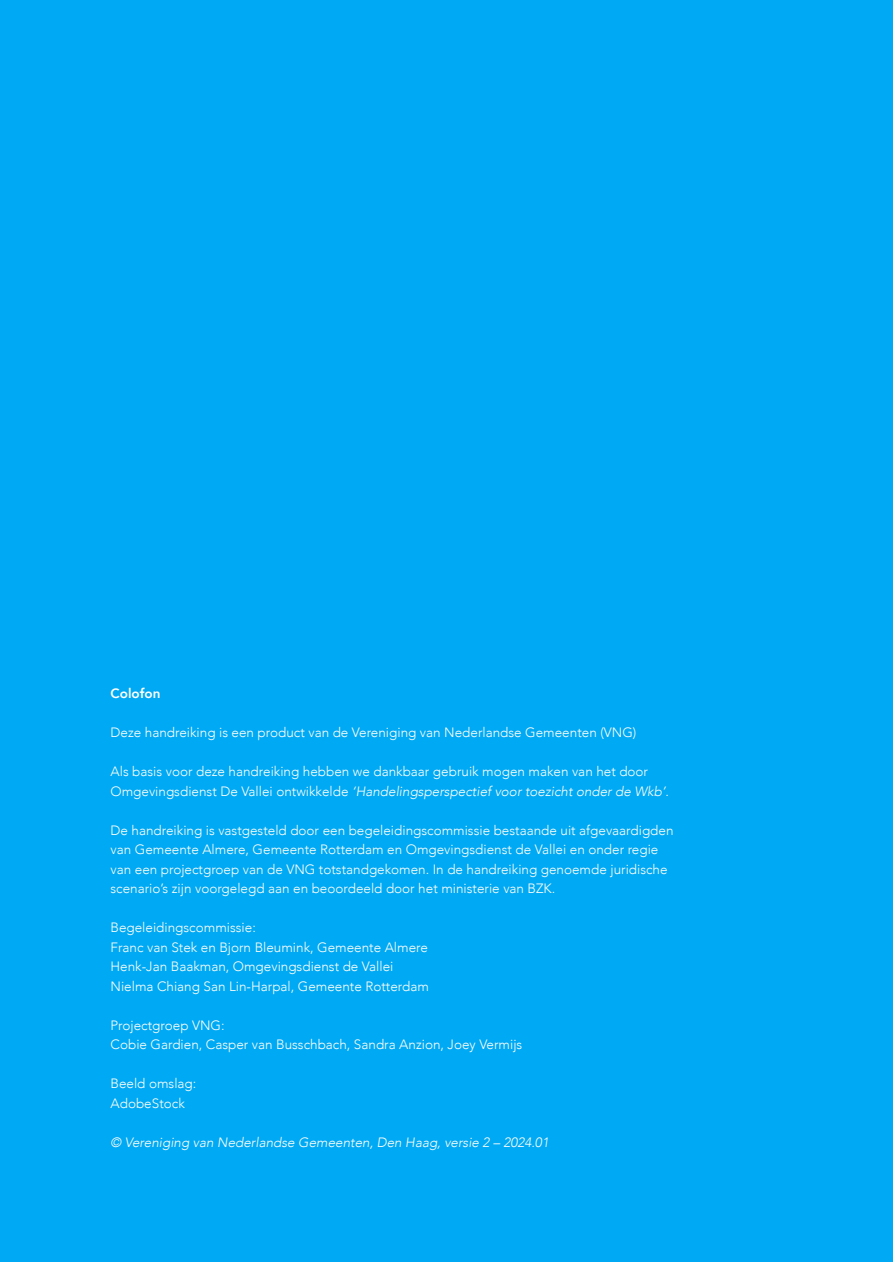
<style>
.page{position:relative;width:893px;height:1263px;background:#fff}
.page>*{position:absolute;margin:0;border:0;box-sizing:border-box;transform-origin:0 0}
.t1{font:300 13.5px/19.5px "Avenir";color:#fff}
.t2{font:italic 300 13.5px "Avenir";color:#fff}
.t3{font:800 13.5px "Avenir";color:#fff}
.s1{font-style:italic}
</style>
<div class="page">
<div style="left:0;top:1px;width:892px;height:1261px;background:#00a9f3"></div>
<p class="t3" style="left:111px;top:683px;width:51px">Colofon</p>
<p class="t1" style="left:111px;top:723px;width:527px">Deze handreiking is een product van de Vereniging van Nederlandse Gemeenten (VNG)</p>
<p class="t1" style="left:111px;top:762px;width:560px">Als basis voor deze handreiking hebben we dankbaar gebruik mogen maken van het door<br>Omgevingsdienst De Vallei ontwikkelde <span class="s1">‘Handelingsperspectief voor toezicht onder de Wkb’</span>.</p>
<p class="t1" style="left:111px;top:820px;width:564px">De handreiking is vastgesteld door een begeleidingscommissie bestaande uit afgevaardigden van Gemeente Almere, Gemeente Rotterdam en Omgevingsdienst de Vallei en onder regie van een projectgroep van de VNG totstandgekomen. In de handreiking genoemde juridische scenario’s zijn voorgelegd aan en beoordeeld door het ministerie van BZK.</p>
<p class="t1" style="left:111px;top:918px;width:320px">Begeleidingscommissie:<br>Franc van Stek en Bjorn Bleumink, Gemeente Almere Henk-Jan Baakman, Omgevingsdienst de Vallei Nielma Chiang San Lin-Harpal, Gemeente Rotterdam</p>
<p class="t1" style="left:111px;top:1015px;width:413px">Projectgroep VNG:<br>Cobie Gardien, Casper van Busschbach, Sandra Anzion, Joey Vermijs</p>
<p class="t1" style="left:111px;top:1074px;width:87px">Beeld omslag:<br>AdobeStock</p>
<p class="t2" style="left:111px;top:1134px;width:440px">© Vereniging van Nederlandse Gemeenten, Den Haag, versie 2 – 2024.01</p>
</div>
